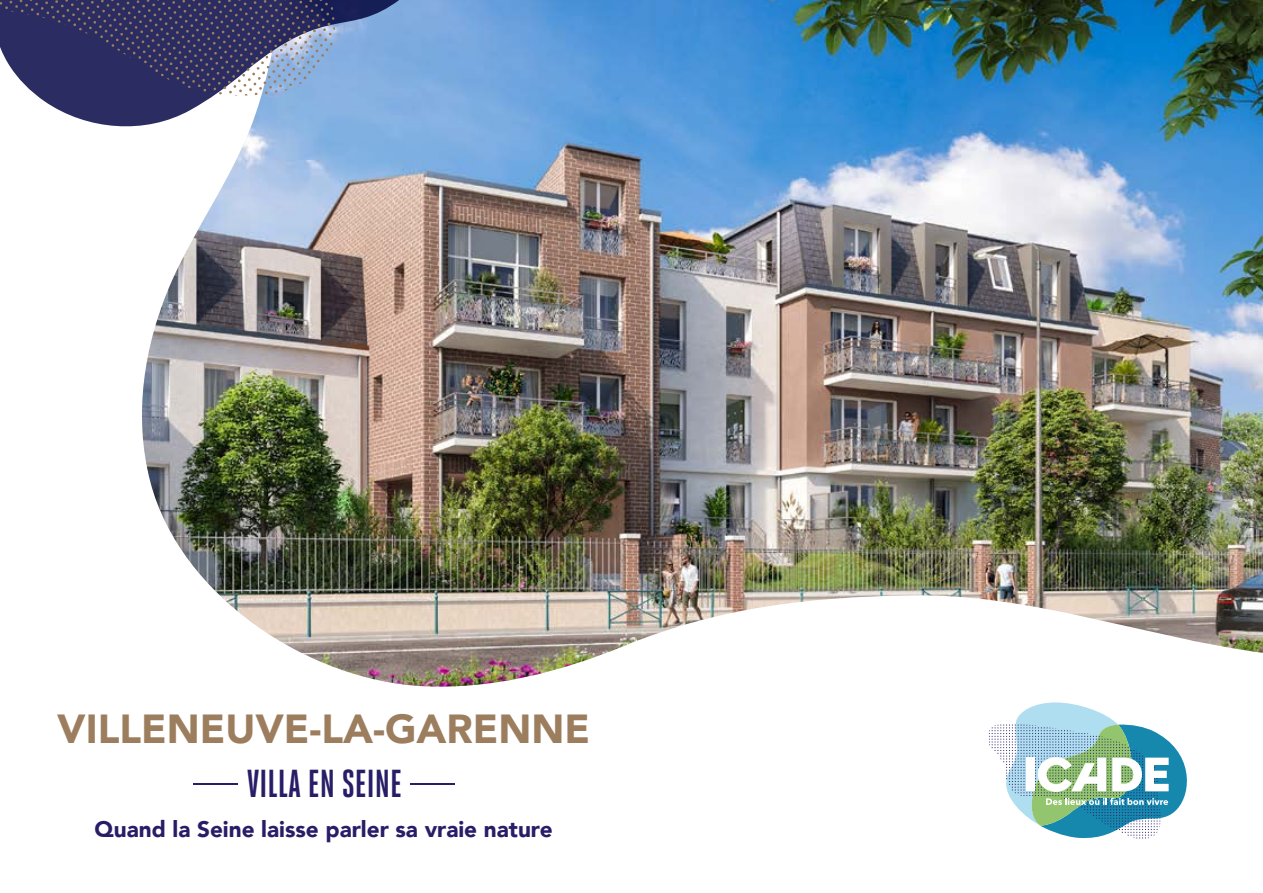
<style>
.page{position:relative;width:1263px;height:893px;background:#fff}
.page>*{position:absolute;margin:0;border:0;box-sizing:border-box;transform-origin:0 0}
.t1{font:900 40.5px "Avenir";color:#9c7d5e}
.t2{font:700 39px "Heroic Condensed";color:#281d67}
.t3{font:900 22.5px "Avenir";color:#281d67}
</style>
<div class="page">
<img style="left:142px;top:0;width:1121px;height:687px">
<svg style="left:43px;top:0;width:409px;height:135px;fill:#83afe1"></svg>
<svg style="left:0;top:0;width:335px;height:100px;background:#4a4e7a"></svg>
<svg style="left:989px;top:702px;width:198px;height:137px"></svg>
<hr style="left:193px;top:783px;width:44px;height:1px;background:#281d67">
<hr style="left:411px;top:783px;width:44px;height:1px;background:#281d67">
<h1 class="t1" style="left:57px;top:694px;width:534px">VILLENEUVE-LA-GARENNE</h1>
<h2 class="t2" style="left:247px;top:762px;width:157px">VILLA EN SEINE</h2>
<p class="t3" style="left:95px;top:810px;width:459px">Quand la Seine laisse parler sa vraie nature</p>
</div>
